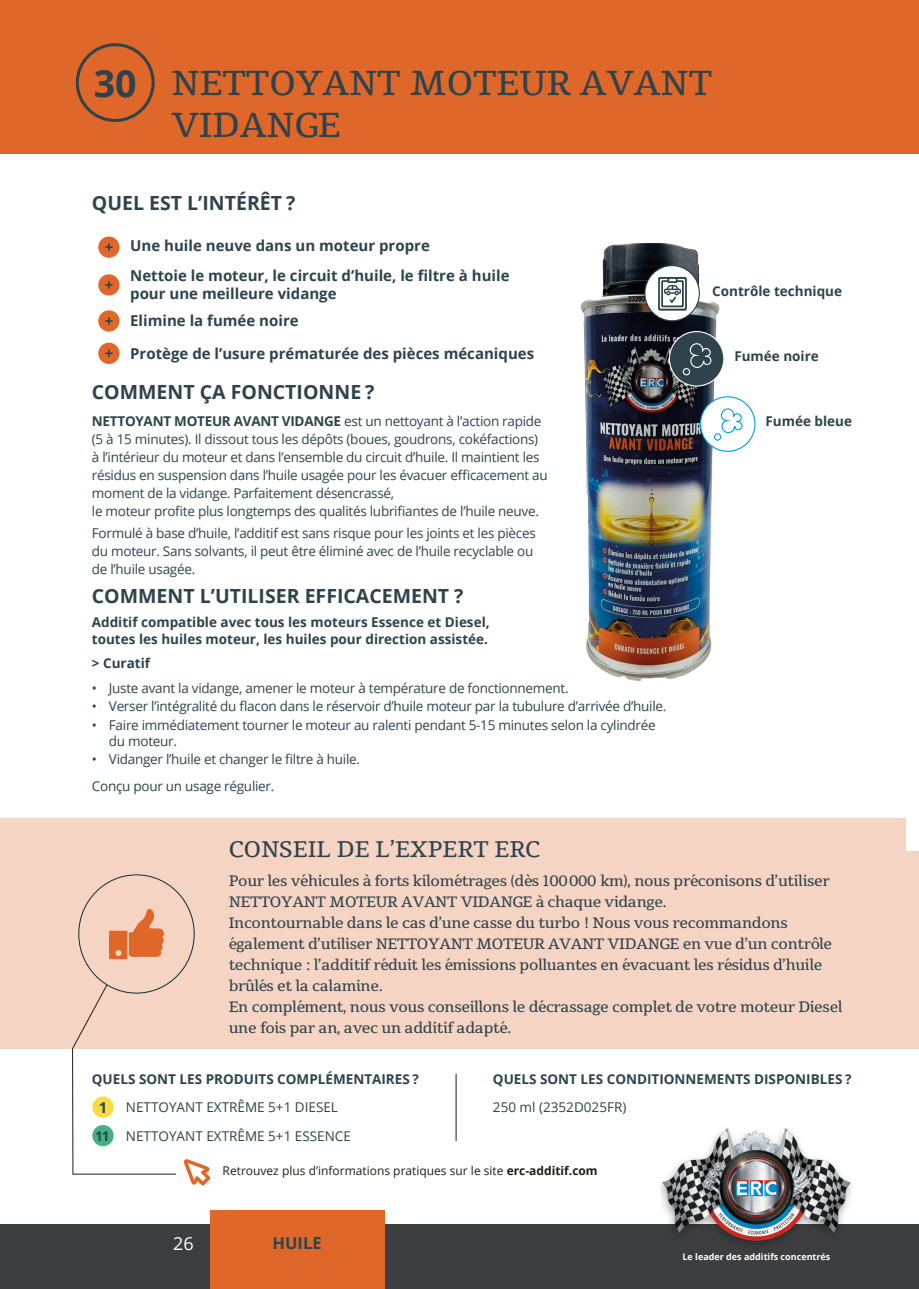
<style>
.page{position:relative;width:919px;height:1289px;background:#fff}
.page>*{position:absolute;margin:0;border:0;box-sizing:border-box;transform-origin:0 0}
.t1{font:700 37.5px "Open Sans";color:#2e434c}
.t2{font:34.5px/41.4px "Tienne";color:#2e434c}
.t3{font:22.5px "Tienne";color:#2e434c}
._01-Titre_Bloc{font:700 19.5px "Open Sans";color:#2e434c}
.t4{font:18px "Open Sans";color:#fff}
.t5{font:700 16.5px "Open Sans";color:#2e434c}
.t6{font:15px/21px "Tienne";letter-spacing:-.02em;color:#2e434c}
._05-Texte_Tableau_Gr{font:700 15px/18px "Open Sans";color:#2e434c}
._03-Texte_bloc{font:13.5px/18px "Open Sans";letter-spacing:-.02em;color:#2e434c}
._02-Sous_titre_texte{font:700 13.5px/16.2px "Open Sans";color:#2e434c}
._03-Texte_bloc-2{font:13.5px "Open Sans";color:#2e434c}
.t7{font:12px "Open Sans";color:#1d1d1b}
.t8{font:700 9px "Open Sans";color:#fff}
.s1{font-weight:700}
</style>
<div class="page">
<div style="left:0;top:0;width:918px;height:154px;background:#df6729"></div>
<div style="left:0;top:1224px;width:918px;height:64px;background:#3d3e40"></div>
<img style="left:661px;top:1128px;width:190px;height:116px">
<div style="left:210px;top:1209px;width:174px;height:79px;background:#df6729"></div>
<img style="left:580px;top:243px;width:139px;height:437px">
<div style="left:0;top:819px;width:906px;height:230px;background:#f6d4c3"></div>
<div style="left:76px;top:43px;width:79px;height:79px;border:3px solid #2e434c;border-radius:50%"></div>
<hr style="left:455px;top:1073px;width:1px;height:67px;background:#1d1d1b">
<svg style="left:644px;top:265px;width:56px;height:56px"></svg>
<div style="left:700px;top:396px;width:55px;height:56px;background:#fff;border:1px solid #009fe3;border-radius:50%"></div>
<svg style="left:658px;top:277px;width:85px;height:164px"></svg>
<div style="left:98px;top:274px;width:21px;height:21px;background:#df6729;border-radius:50%"></div>
<svg style="left:105px;top:281px;width:7px;height:7px"></svg>
<div style="left:98px;top:310px;width:21px;height:21px;background:#df6729;border-radius:50%"></div>
<svg style="left:105px;top:317px;width:7px;height:7px"></svg>
<div style="left:98px;top:343px;width:21px;height:21px;background:#df6729;border-radius:50%"></div>
<svg style="left:105px;top:350px;width:7px;height:7px"></svg>
<svg style="left:72px;top:874px;width:138px;height:311px"></svg>
<div style="left:906px;top:850px;width:12px;height:198px;background:#f6d4c3"></div>
<div style="left:98px;top:236px;width:22px;height:22px;background:#df6729;border-radius:50%"></div>
<svg style="left:105px;top:243px;width:8px;height:8px"></svg>
<p class="t1" style="left:94px;top:57px;width:44px">30</p>
<p class="t2" style="left:172px;top:64px;width:542px">NETTOYANT MOTEUR AVANT<br>VIDANGE</p>
<p class="_01-Titre_Bloc" style="left:92px;top:189px;width:205px">QUEL EST L’INTÉRÊT ?</p>
<p class="_05-Texte_Tableau_Gr" style="left:130px;top:236px;width:301px">Une huile neuve dans un moteur propre</p>
<p class="_05-Texte_Tableau_Gr" style="left:130px;top:266px;width:381px">Nettoie le moteur, le circuit d’huile, le filtre à huile pour une meilleure vidange</p>
<p class="_05-Texte_Tableau_Gr" style="left:130px;top:311px;width:170px">Elimine la fumée noire</p>
<p class="_05-Texte_Tableau_Gr" style="left:130px;top:344px;width:405px">Protège de l’usure prématurée des pièces mécaniques</p>
<p class="_01-Titre_Bloc" style="left:92px;top:378px;width:284px">COMMENT ÇA FONCTIONNE ?</p>
<p class="_03-Texte_bloc" style="left:92px;top:411px;width:457px"><span class="s1">NETTOYANT MOTEUR AVANT VIDANGE</span> est un nettoyant à l’action rapide (5 à 15 minutes). Il dissout tous les dépôts (boues, goudrons, cokéfactions) à l’intérieur du moteur et dans l’ensemble du circuit d’huile. Il maintient les résidus en suspension dans l’huile usagée pour les évacuer efficacement au moment de la vidange. Parfaitement désencrassé,<br>le moteur profite plus longtemps des qualités lubrifiantes de l’huile neuve.</p>
<p class="_03-Texte_bloc" style="left:92px;top:523px;width:445px">Formulé à base d’huile, l’additif est sans risque pour les joints et les pièces du moteur. Sans solvants, il peut être éliminé avec de l’huile recyclable ou de l’huile usagée.</p>
<p class="_01-Titre_Bloc" style="left:92px;top:582px;width:373px">COMMENT L’UTILISER EFFICACEMENT ?</p>
<p class="_02-Sous_titre_texte" style="left:92px;top:614px;width:399px">Additif compatible avec tous les moteurs Essence et Diesel, toutes les huiles moteur, les huiles pour direction assistée.</p>
<p class="_02-Sous_titre_texte" style="left:92px;top:655px;width:60px">&gt; Curatif</p>
<p class="_03-Texte_bloc" style="left:92px;top:678px;width:478px">• Juste avant la vidange, amener le moteur à température de fonctionnement.</p>
<p class="_03-Texte_bloc" style="left:92px;top:697px;width:576px">• Verser l’intégralité du flacon dans le réservoir d’huile moteur par la tubulure d’arrivée d’huile.</p>
<p class="_03-Texte_bloc" style="left:109px;top:716px;width:548px;line-height:16.2px;text-indent:-17px">• Faire immédiatement tourner le moteur au ralenti pendant 5-15 minutes selon la cylindrée du moteur.</p>
<p class="_03-Texte_bloc" style="left:92px;top:750px;width:270px">• Vidanger l’huile et changer le filtre à huile.</p>
<p class="_03-Texte_bloc" style="left:92px;top:776px;width:184px">Conçu pour un usage régulier.</p>
<p class="_02-Sous_titre_texte" style="left:712px;top:283px;width:131px">Contrôle technique</p>
<p class="_02-Sous_titre_texte" style="left:734px;top:348px;width:86px">Fumée noire</p>
<p class="_02-Sous_titre_texte" style="left:765px;top:413px;width:88px">Fumée bleue</p>
<p class="t3" style="left:229px;top:834px;width:313px">CONSEIL DE L’EXPERT ERC</p>
<p class="t6" style="left:229px;top:871px;width:602px">Pour les véhicules à forts kilométrages (dès 100000 km), nous préconisons d’utiliser<br>NETTOYANT MOTEUR AVANT VIDANGE à chaque vidange.</p>
<p class="t6" style="left:229px;top:913px;width:605px">Incontournable dans le cas d’une casse du turbo ! Nous vous recommandons également d’utiliser NETTOYANT MOTEUR AVANT VIDANGE en vue d’un contrôle technique : l’additif réduit les émissions polluantes en évacuant les résidus d’huile brûlés et la calamine.</p>
<p class="t6" style="left:229px;top:997px;width:615px">En complément, nous vous conseillons le décrassage complet de votre moteur Diesel une fois par an, avec un additif adapté.</p>
<p class="_02-Sous_titre_texte" style="left:92px;top:1070px;width:328px">QUELS SONT LES PRODUITS COMPLÉMENTAIRES ?</p>
<p class="_03-Texte_bloc-2" style="left:126px;top:1098px;width:213px">NETTOYANT EXTRÊME 5+1 DIESEL</p>
<p class="_03-Texte_bloc-2" style="left:126px;top:1126px;width:226px">NETTOYANT EXTRÊME 5+1 ESSENCE</p>
<p class="_05-Texte_Tableau_Gr" style="left:99px;top:1097px;width:10px">1</p>
<p class="_02-Sous_titre_texte" style="left:95px;top:1127px;width:16px">11</p>
<p class="_02-Sous_titre_texte" style="left:493px;top:1070px;width:360px">QUELS SONT LES CONDITIONNEMENTS DISPONIBLES ?</p>
<p class="_03-Texte_bloc-2" style="left:493px;top:1098px;width:135px">250 ml (2352D025FR)</p>
<p class="t7" style="left:223px;top:1161px;width:376px">Retrouvez plus d’informations pratiques sur le site <span class="s1">erc-additif.com</span></p>
<h3 class="t4" style="left:173px;top:1230px;width:22px">26</h3>
<p class="t5" style="left:272px;top:1231px;width:51px">HUILE</p>
<p class="t8" style="left:682px;top:1250px;width:149px">Le leader des additifs concentrés</p>
</div>
